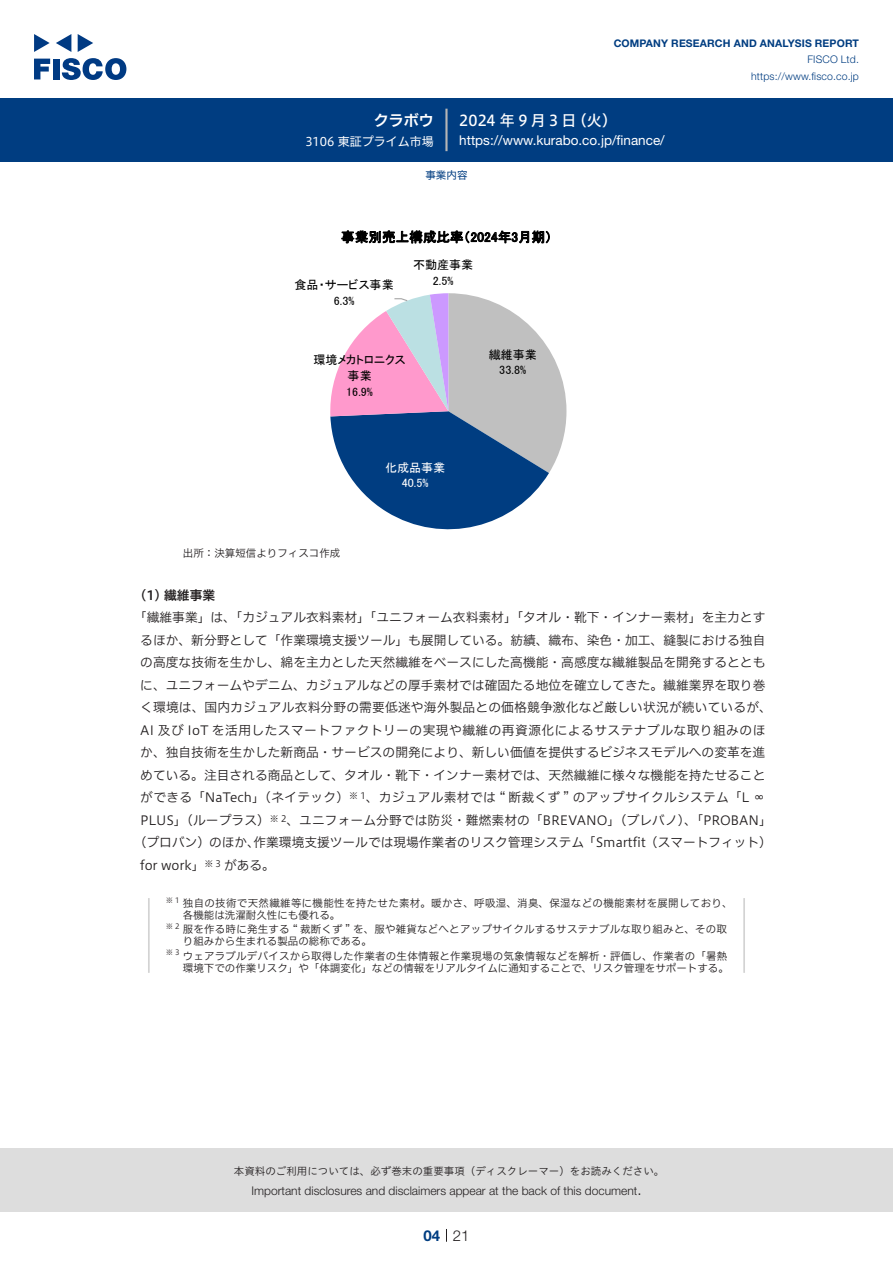
<style>
.page{position:relative;width:893px;height:1263px;background:#fff}
.page>*{position:absolute;margin:0;border:0;box-sizing:border-box;transform-origin:0 0}
.t1{font:15px "Hiragino UD Sans F Std N W5";letter-spacing:.21em;color:#fff}
.t2{font:15px "Hiragino UD Sans F Std N W6";color:#fff}
.t3{font:300 15px "Helvetica Neue LT Std";color:#231f20}
.t4{font:700 15px "Helvetica Neue LT Std";color:#003d81}
.t5{font:13.5px "Helvetica Neue LT Std";color:#fff}
.t6{font:13.5px "MS P Gothic";letter-spacing:.005em;color:#000}
.本文3mm{font:12.75px/22.5px "Hiragino UD Sans F Std N W3";color:#231f20}
.本文3mm-2{font:12.75px "Hiragino UD Sans F Std N W3";letter-spacing:.02em;color:#231f20}
.本文3mm-3{font:12.75px "Hiragino UD Sans F Std N W3";letter-spacing:.035em;color:#231f20}
.小タイトル3mm{font:12.75px "Hiragino UD Sans F Std N W6";color:#231f20}
.t7{font:12.15px "MS P Gothic";color:#000}
.t8{font:12.15px "MS P Gothic";letter-spacing:-.005em;color:#fff}
.t9{font:300 12px "Helvetica Neue LT Std";color:#231f20}
.t10{font:12px/15.6px "MS P Gothic";color:#000;text-align:center}
.t11{font:12px "Hiragino UD Sans F Std N W4";color:#fff}
.t12{font:12px "MS P Gothic";color:#fff}
.表組み基本スタイル{font:10.5px "Hiragino UD Sans F Std N W3";letter-spacing:.02em;color:#231f20}
.表組み基本スタイル-2{font:10.5px "Hiragino UD Sans F Std N W3";color:#231f20}
.t13{font:10.5px "Hiragino UD Sans Std W3";color:#231f20}
.t14{font:700 10.5px "Helvetica Neue LT Std";letter-spacing:.015em;color:#003d81}
.t15{font:300 10.5px/16.5px "Helvetica Neue LT Std";letter-spacing:.015em;color:#003d81;text-align:right}
.ヘッダー{font:10.5px "Hiragino UD Sans F Std N W4";color:#003d81}
.本文3mm-4{font:8.85px "Hiragino UD Sans F Std N W3";color:#231f20}
.t16{font:7.35px "Hiragino UD Sans F Std N W3";color:#231f20}
</style>
<div class="page">
<div style="left:0;top:1148px;width:893px;height:64px;background:#ddd"></div>
<svg style="left:34px;top:59px;width:16px;height:20px"></svg>
<div style="left:53px;top:59px;width:6px;height:20px;background:#003a83"></div>
<svg style="left:62px;top:58px;width:64px;height:22px"></svg>
<svg style="left:34px;top:34px;width:16px;height:18px"></svg>
<svg style="left:78px;top:34px;width:15px;height:18px"></svg>
<svg style="left:56px;top:34px;width:15px;height:18px"></svg>
<div style="left:0;top:98px;width:893px;height:64px;background:#003d81"></div>
<hr style="left:445px;top:109px;width:3px;height:42px;background:#b5b5b6">
<svg style="left:446px;top:1229px;width:1px;height:13px"></svg>
<svg style="left:330px;top:293px;width:236px;height:237px"></svg>
<hr style="left:148px;top:898px;width:2px;height:75px;background:#d3d3d3">
<hr style="left:743px;top:898px;width:2px;height:75px;background:#d3d3d3">
<p class="t2" style="left:374px;top:109px;width:62px">クラボウ</p>
<p class="t11" style="left:305px;top:132px;width:130px">3106 東証プライム市場</p>
<p class="t14" style="left:614px;top:37px;width:247px">COMPANY RESEARCH AND ANALYSIS REPORT</p>
<p class="t15" style="left:751px;top:51px;width:109px">FISCO Ltd. https://www.fisco.co j p.</p>
<p class="t1" style="left:459px;top:109px;width:119px">2024年9月3日</p>
<p class="t1" style="left:572px;top:109px;width:47px">（火(</p>
<p class="t5" style="left:459px;top:132px;width:207px">https://www.kurabo.co j p. /finance/</p>
<p class="ヘッダー" style="left:425px;top:167px;width:43px">事業内容</p>
<p class="t6" style="left:341px;top:230px;width:212px">事業別売上構成比率（2024年3月期(</p>
<p class="t10" style="left:295px;top:277px;width:101px">食品・サービス事業<br>6.3%</p>
<p class="t10" style="left:413px;top:257px;width:62px">不動産事業<br>2.5%</p>
<p class="t10" style="left:313px;top:352px;width:94px">環境メカトロニクス事業<br>16.9%</p>
<p class="t10" style="left:489px;top:346px;width:50px">繊維事業</p>
<p class="t7" style="left:499px;top:364px;width:28px">33.8%</p>
<p class="t8" style="left:385px;top:461px;width:62px">化成品事業</p>
<p class="t12" style="left:402px;top:477px;width:28px">40.5%</p>
<p class="表組み基本スタイル-2" style="left:183px;top:545px;width:159px">出所：決算短信よりフィスコ作成</p>
<p class="小タイトル3mm" style="left:140px;top:585px;width:76px">1( ) 繊維事業</p>
<p class="本文3mm" style="left:134px;top:605px;width:633px">「繊維事業」は、「カジュアル衣料素材」「ユニフォーム衣料素材」「タオル・靴下・インナー素材」を主力とす</p>
<p class="本文3mm" style="left:140px;top:628px;width:627px">るほか、新分野として「作業環境支援ツール」も展開している。紡績、織布、染色・加工、縫製における独自</p>
<p class="本文3mm" style="left:140px;top:650px;width:627px">の高度な技術を生かし、綿を主力とした天然繊維をベースにした高機能・高感度な繊維製品を開発するととも</p>
<p class="本文3mm" style="left:140px;top:673px;width:627px">に、ユニフォームやデニム、カジュアルなどの厚手素材では確固たる地位を確立してきた。繊維業界を取り巻</p>
<p class="本文3mm" style="left:140px;top:695px;width:633px">く環境は、国内カジュアル衣料分野の需要低迷や海外製品との価格競争激化など厳しい状況が続いているが、</p>
<p class="本文3mm-3" style="left:140px;top:720px;width:627px">AI 及び IoT を活用したスマートファクトリーの実現や繊維の再資源化によるサステナブルな取り組みのほ</p>
<p class="本文3mm" style="left:140px;top:740px;width:627px">か、独自技術を生かした新商品・サービスの開発により、新しい価値を提供するビジネスモデルへの変革を進</p>
<p class="本文3mm" style="left:140px;top:763px;width:627px">めている。注目される商品として、タオル・靴下・インナー素材では、天然繊維に様々な機能を持たせること</p>
<p class="本文3mm-2" style="left:140px;top:788px;width:627px">ができる「NaTech」（ネイテック）<sup>※</sup> 、<sup>1</sup> カジュアル素材では “ 断裁くず ” のアップサイクルシステム「L ∞</p>
<p class="本文3mm" style="left:140px;top:808px;width:633px">PLUS」（ループラス）<sup>※</sup> 、<sup>2</sup> ユニフォーム分野では防災・難燃素材の「BREVANO」（ブレバノ）、「PROBAN「</p>
<p class="本文3mm" style="left:253px;top:830px;width:520px">作業環境支援ツールでは現場作業者のリスク管理システム「Smartfit（スマートフィット(</p>
<p class="本文3mm" style="left:224px;top:830px;width:52px;text-indent:-90px">（プロバン）のほか、がある。</p>
<p class="本文3mm" style="left:140px;top:853px;width:75px">for work」<sup>※</sup></p>
<p class="表組み基本スタイル" style="left:183px;top:895px;width:551px">独自の技術で天然繊維等に機能性を持たせた素材。暖かさ、呼吸湿、消臭、保湿などの機能素材を展開しており、</p>
<p class="本文3mm-4" style="left:216px;top:857px;width:7px">3</p>
<p class="t16" style="left:166px;top:895px;width:15px">※1</p>
<p class="表組み基本スタイル-2" style="left:183px;top:907px;width:159px">各機能は洗濯耐久性にも優れる。</p>
<p class="表組み基本スタイル" style="left:183px;top:948px;width:546px">ウェアラブルデバイスから取得した作業者の生体情報と作業現場の気象情報などを解析・評価し、作業者の「暑熱</p>
<p class="t16" style="left:166px;top:921px;width:15px">※2</p>
<p class="表組み基本スタイル" style="left:183px;top:921px;width:546px">服を作る時に発生する “ 裁断くず ” を、服や雑貨などへとアップサイクルするサステナブルな取り組みと、その取</p>
<p class="表組み基本スタイル-2" style="left:183px;top:933px;width:190px">り組みから生まれる製品の総称である。</p>
<p class="表組み基本スタイル-2" style="left:183px;top:960px;width:547px">環境下での作業リスク」や「体調変化」などの情報をリアルタイムに通知することで、リスク管理をサポートする。</p>
<p class="t16" style="left:166px;top:947px;width:15px">※3</p>
<p class="t13" style="left:234px;top:1163px;width:432px">本資料のご利用については、必ず巻末の重要事項（ディスクレーマー）をお読みください。</p>
<p class="t3" style="left:637px;top:1180px;width:6px">.</p>
<p class="t9" style="left:251px;top:1183px;width:387px">Important disclosures and disclaimers appear at the back of this document</p>
<p class="t4" style="left:423px;top:1226px;width:18px">04</p>
<p class="t3" style="left:453px;top:1226px;width:18px">21</p>
</div>
